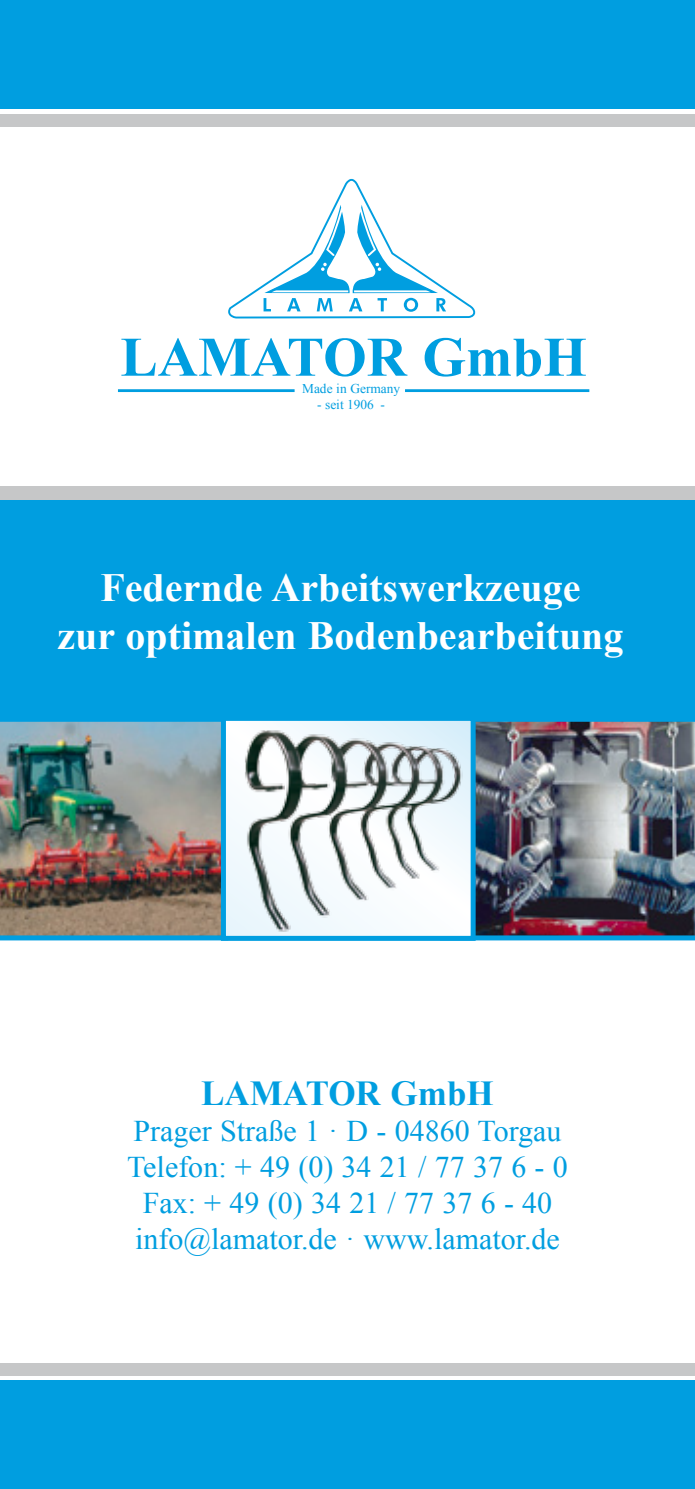
<style>
.page{position:relative;width:695px;height:1489px;background:#fff}
.page>*{position:absolute;margin:0;border:0;box-sizing:border-box;transform-origin:0 0}
.t1{font:700 55.75px "Times New Roman";color:#009ee0}
.t2{font:700 40px/48px "Times New Roman";color:#fff;text-align:center}
.t3{font:700 35px "Times New Roman";color:#009ee0}
.t4{font:30px/36px "Times New Roman";color:#009ee0;text-align:center}
.t5{font:13.5px "Times New Roman";color:#009ee0}
</style>
<div class="page">
<div style="left:0;top:1363px;width:694px;height:125px;background:#c6c7c8"></div>
<div style="left:0;top:1376px;width:694px;height:112px;background:#fff"></div>
<div style="left:0;top:1380px;width:694px;height:108px;background:#009ee0"></div>
<div style="left:0;top:486px;width:694px;height:414px;background:#c6c7c8"></div>
<div style="left:0;top:500px;width:694px;height:432px;background:#009ee0"></div>
<img style="left:475px;top:721px;width:219px;height:219px">
<img style="left:0;top:721px;width:221px;height:219px">
<img style="left:227px;top:724px;width:242px;height:210px">
<div style="left:221px;top:715px;width:254px;height:225px;border:5px solid #009ee0"></div>
<svg style="left:228px;top:179px;width:247px;height:139px"></svg>
<hr style="left:405px;top:389px;width:184px;height:3px;background:#009ee0">
<hr style="left:118px;top:389px;width:176px;height:3px;background:#009ee0">
<div style="left:0;top:0;width:694px;height:126px;background:#c6c7c8"></div>
<div style="left:0;top:0;width:694px;height:113px;background:#fff"></div>
<div style="left:0;top:0;width:694px;height:109px;background:#009ee0"></div>
<h1 class="t1" style="left:120px;top:318px;width:468px">LAMATOR GmbH</h1>
<p class="t5" style="left:302px;top:379px;width:100px">Made in Germany</p>
<p class="t5" style="left:317px;top:395px;width:69px">- seit 1906 -</p>
<h2 class="t2" style="left:57px;top:563px;width:567px">Federnde Arbeitswerkzeuge<br>zur optimalen Bodenbearbeitung</h2>
<p class="t3" style="left:201px;top:1069px;width:294px">LAMATOR GmbH</p>
<p class="t4" style="left:127px;top:1112px;width:442px">Prager Straße 1 · D - 04860 Torgau<br>Telefon: + 49 (0) 34 21 / 77 37 6 - 0<br>Fax: + 49 (0) 34 21 / 77 37 6 - 40 info@lamator.de · www.lamator.de</p>
</div>
